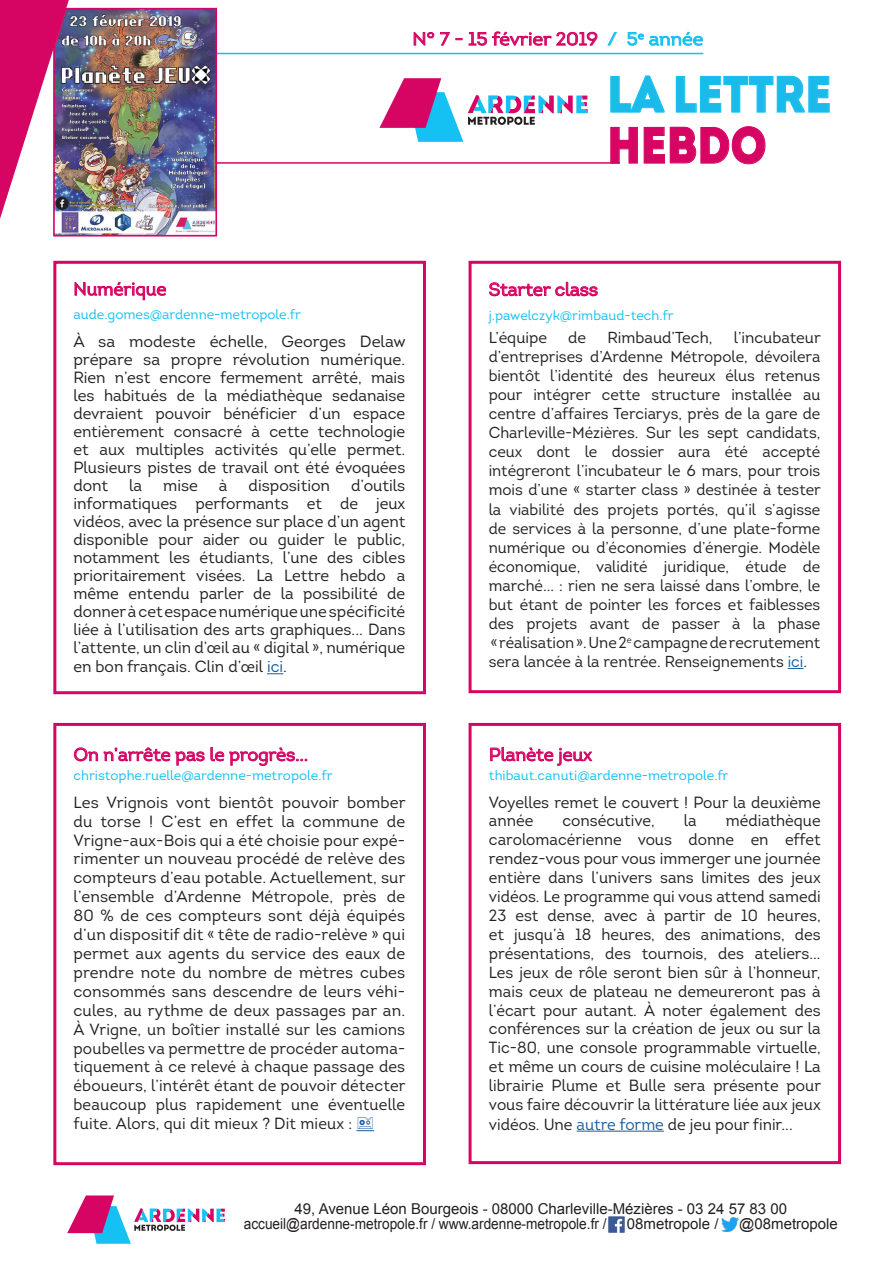
<style>
.page{position:relative;width:893px;height:1263px;background:#fff}
.page>*{position:absolute;margin:0;border:0;box-sizing:border-box;transform-origin:0 0}
.t1{font:900 51px "Intro";color:#1bbbe9;scale:.89 1}
.t2{font:900 51px "Intro";color:#d60564;scale:.89 1}
.t3{font:18px "Intro";color:#d60564}
.t4{font:18px "Intro";color:#d60564;scale:1.06 1}
.t5{font:16.2px/18px "Intro";color:#231f20;text-align:justify}
.t6{font:16.2px/18.9px "Intro";color:#231f20;scale:.96 1}
.t7{font:15.9px/19px "Intro";color:#231f20;text-align:justify}
.t8{font:15px "Arial";color:#231f20}
.t9{font:15px "Arial";color:#231f20;scale:.91 1}
.t10{font:13.5px "Intro";color:#15c0f2}
.s1{color:#15c0f2}
.s2{color:#175d9e}
</style>
<div class="page">
<hr style="left:190px;top:162px;width:430px;height:2px;background:#d60564">
<hr style="left:176px;top:53px;width:527px;height:1px;background:#15c0f2">
<svg style="left:413px;top:32px;width:37px;height:14px"></svg>
<svg style="left:468px;top:31px;width:130px;height:15px"></svg>
<svg style="left:607px;top:32px;width:10px;height:14px"></svg>
<svg style="left:627px;top:31px;width:76px;height:15px"></svg>
<svg style="left:379px;top:78px;width:209px;height:64px"></svg>
<svg style="left:610px;top:75px;width:55px;height:38px"></svg>
<svg style="left:676px;top:76px;width:154px;height:37px"></svg>
<svg style="left:610px;top:126px;width:156px;height:39px"></svg>
<div style="left:469px;top:723px;width:372px;height:441px;border:3px solid #d60564"></div>
<div style="left:53px;top:723px;width:373px;height:442px;border:3px solid #d60564"></div>
<div style="left:469px;top:261px;width:372px;height:432px;border:3px solid #d60564"></div>
<div style="left:53px;top:261px;width:373px;height:433px;border:3px solid #d60564"></div>
<img style="left:608px;top:1216px;width:17px;height:17px">
<svg style="left:67px;top:1195px;width:158px;height:49px"></svg>
<hr style="left:577px;top:1131px;width:87px;height:1px;background:#175d9e">
<svg style="left:490px;top:747px;width:102px;height:19px"></svg>
<svg style="left:788px;top:668px;width:15px;height:1px"></svg>
<svg style="left:489px;top:282px;width:109px;height:14px"></svg>
<svg style="left:267px;top:673px;width:16px;height:1px"></svg>
<svg style="left:74px;top:281px;width:92px;height:19px"></svg>
<svg style="left:74px;top:747px;width:24px;height:14px"></svg>
<svg style="left:104px;top:747px;width:203px;height:19px"></svg>
<img style="left:721px;top:1217px;width:18px;height:15px">
<img style="left:56px;top:11px;width:158px;height:223px">
<div style="left:53px;top:8px;width:164px;height:229px;border:2px solid #d60564"></div>
<svg style="left:0;top:0;width:69px;height:219px"></svg>
<svg style="left:356px;top:1130px;width:18px;height:1px"></svg>
<p class="t4" style="left:412px;top:28px;width:276px">N° 7 - 15 février 2019 <span class="s1">/ 5</span><sup>e</sup> <span class="s1">année</span></p>
<p class="t1" style="left:607px;top:61px;width:253px">LA LETTRE</p>
<p class="t2" style="left:607px;top:112px;width:180px">HEBDO</p>
<p class="t3" style="left:73px;top:278px;width:95px">Numérique</p>
<p class="t5" style="left:73px;top:332px;width:334px">À sa modeste échelle, Georges Delaw prépare sa propre révolution numérique.<br>Rien n’est encore fermement arrêté, mais les habitués de la médiathèque sedanaise devraient pouvoir bénéficier d’un espace entièrement consacré à cette technologie et aux multiples activités qu’elle permet.<br>Plusieurs pistes de travail ont été évoquées dont</p>
<p class="t10" style="left:74px;top:306px;width:229px">aude.gomes@ardenne-metropole.fr</p>
<p class="t5" style="left:73px;top:476px;width:333px;text-indent:278px">d’outils informatiques performants et de jeux vidéos, avec la présence sur place d’un agent disponible pour aider ou guider le public, notamment les étudiants, l’une des cibles prioritairement visées. La Lettre hebdo a même entendu parler de la possibilité de donner à cet espace numérique une spécificité liée à l’utilisation des arts graphiques... Dans l’attente, un clin d’œil au « digital », numérique</p>
<p class="t5" style="left:73px;top:658px;width:215px">en bon français. Clin d’œil <span class="s2">ici</span>.</p>
<p class="t5" style="left:129px;top:476px;width:15px">la</p>
<p class="t5" style="left:163px;top:476px;width:36px">mise</p>
<p class="t5" style="left:219px;top:476px;width:10px">à</p>
<p class="t5" style="left:249px;top:476px;width:83px">disposition</p>
<p class="t3" style="left:73px;top:743px;width:236px">On n’arrête pas le progrès...</p>
<p class="t5" style="left:73px;top:793px;width:334px;line-height:18.9px">Les Vrignois vont bientôt pouvoir bomber du torse ! C’est en effet la commune de Vrigne-aux-Bois qui a été choisie pour expé&shy;rimenter un nouveau procédé de relève des compteurs d’eau potable. Actuellement, sur l’ensemble d’Ardenne Métropole, près de 80 % de ces compteurs sont déjà équipés d’un dispositif dit « tête de radio-relève » qui permet aux agents du service des eaux de prendre note du nombre de mètres cubes consommés sans descendre de leurs véhi&shy;cules, au rythme de deux passages par an.<br>À Vrigne, un boîtier installé sur les camions poubelles va permettre de procéder automa&shy;tiquement à ce relevé à chaque passage des éboueurs, l’intérêt étant de pouvoir détecter beaucoup plus rapidement une éventuelle fuite. Alors, qui dit mieux ? Dit mieux :</p>
<p class="t10" style="left:73px;top:767px;width:261px">christophe.ruelle@ardenne-metropole.fr</p>
<p class="t3" style="left:489px;top:278px;width:111px">Starter class</p>
<p class="t7" style="left:489px;top:328px;width:60px">L’équipe</p>
<p class="t7" style="left:568px;top:328px;width:19px">de</p>
<p class="t7" style="left:607px;top:328px;width:106px">Rimbaud’Tech,</p>
<p class="t10" style="left:489px;top:307px;width:186px">j.pawelczyk@rimbaud-tech.fr</p>
<p class="t7" style="left:489px;top:328px;width:334px;text-indent:245px">l’incubateur d’entreprises d’Ardenne Métropole, dévoilera bientôt l’identité des heureux élus retenus pour intégrer cette structure installée au centre d’affaires Terciarys, près de la gare de Charleville-Mézières. Sur les sept candidats, ceux dont le dossier aura été accepté intégreront l’incubateur le 6 mars, pour trois mois d’une « starter class » destinée à tester la viabilité des projets portés, qu’il s’agisse de services à la personne, d’une plate-forme numérique ou d’économies d’énergie. Modèle économique, validité juridique, étude de marché... : rien ne sera laissé dans l’ombre, le but étant de pointer les forces et faiblesses des projets avant de passer à la phase «réalisation». Une 2<sup>e</sup> campagne de recrutement sera lancée à la rentrée. Renseignements <span class="s2">ici</span>.</p>
<p class="t3" style="left:489px;top:743px;width:104px">Planète jeux</p>
<p class="t6" style="left:489px;top:792px;width:347px">Voyelles remet le couvert ! Pour la deuxième année</p>
<p class="t10" style="left:489px;top:767px;width:241px">thibaut.canuti@ardenne-metropole.fr</p>
<p class="t6" style="left:562px;top:811px;width:98px">consécutive,</p>
<p class="t6" style="left:684px;top:811px;width:15px">la</p>
<p class="t6" style="left:489px;top:811px;width:347px;text-align:justify;text-indent:237px">médiathèque carolomacérienne vous donne en effet rendez-vous pour vous immerger une journée entière dans l’univers sans limites des jeux vidéos. Le programme qui vous attend samedi 23 est dense, avec à partir de 10 heures, et jusqu’à 18 heures, des animations, des présentations, des tournois, des ateliers...<br>Les jeux de rôle seront bien sûr à l’honneur, mais ceux de plateau ne demeureront pas à l’écart pour autant. À noter également des conférences sur la création de jeux ou sur la Tic-80, une console programmable virtuelle, et même un cours de cuisine moléculaire ! La librairie Plume et Bulle sera présente pour vous faire découvrir la littérature liée aux jeux vidéos. Une <span class="s2">autre forme</span> de jeu pour finir...</p>
<p class="t8" style="left:295px;top:1199px;width:494px">49, Avenue Léon Bourgeois - 08000 Charleville-Mézières - 03 24 57 83 00</p>
<p class="t9" style="left:244px;top:1214px;width:400px">accueil@ardenne-metropole.fr / www.ardenne-metropole.fr /</p>
<p class="t8" style="left:627px;top:1214px;width:93px">08metropole /</p>
<p class="t8" style="left:739px;top:1214px;width:100px">@08metropole</p>
</div>
